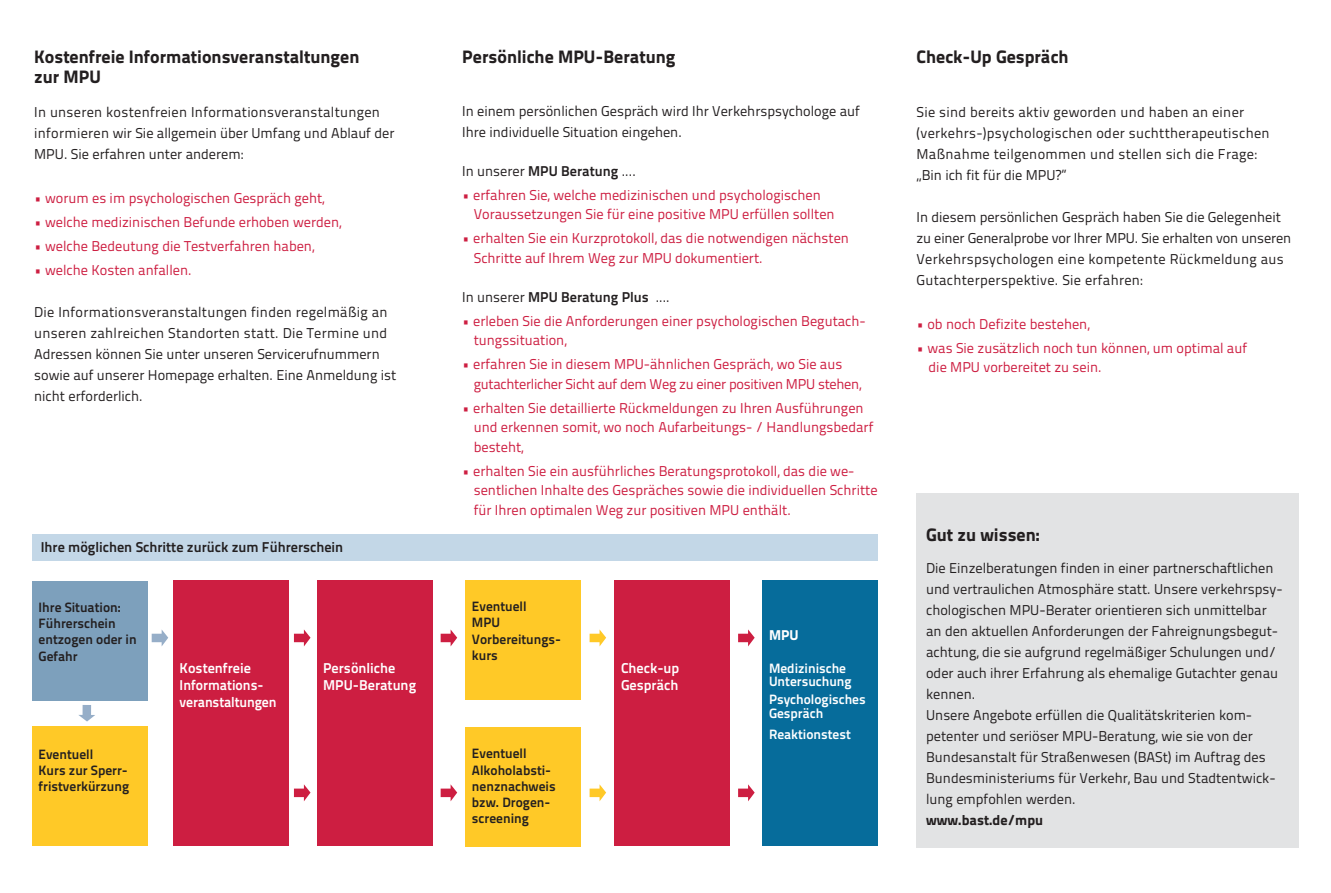
<style>
.page{position:relative;width:1331px;height:893px;background:#fff}
.page>*{position:absolute;margin:0;border:0;box-sizing:border-box;transform-origin:0 0}
.t1{font:800 18px/19.5px "Titillium Text 22 L";color:#231f20}
.t2{font:14.25px/21px "Titillium Text 22 L";color:#231f20}
.t3{font:14.25px/19.5px "Titillium Text 22 L";color:#cd1e41}
.t4{font:14.25px/21px "Titillium Text 22 L";letter-spacing:.02em;color:#231f20}
.t5{font:14.25px/19.5px "Titillium Text 22 L";letter-spacing:-.02em;color:#cd1e41}
.t6{font:700 14.25px/17.1px "Titillium Text 22 L";color:#fff}
.t7{font:700 14.25px "Titillium Text 22 L";color:#231f20}
.t8{font:800 14.25px "Titillium Text 22 L";color:#231f20}
.t9{font:800 14.25px "Titillium Text 22 L";color:#fff}
.t10{font:700 13.5px/16.2px "Titillium Text 22 L";color:#231f20}
.t11{font:700 13.5px/13.5px "Titillium Text 22 L";color:#fff}
.s1{font-weight:700}
.s2{font-weight:400}
</style>
<div class="page">
<div style="left:32px;top:534px;width:846px;height:27px;background:#c3d7e7"></div>
<div style="left:32px;top:581px;width:116px;height:120px;background:#7da0bc"></div>
<div style="left:173px;top:580px;width:116px;height:266px;background:#cd1e41"></div>
<div style="left:317px;top:580px;width:115px;height:266px;background:#cd1e41"></div>
<div style="left:615px;top:580px;width:115px;height:266px;background:#cd1e41"></div>
<div style="left:763px;top:580px;width:115px;height:266px;background:#066c9b"></div>
<div style="left:466px;top:580px;width:115px;height:119px;background:#ffc927"></div>
<div style="left:32px;top:727px;width:116px;height:119px;background:#ffc927"></div>
<div style="left:466px;top:727px;width:115px;height:119px;background:#ffc927"></div>
<div style="left:916px;top:493px;width:383px;height:355px;background:#e2e3e4"></div>
<svg style="left:152px;top:629px;width:16px;height:17px"></svg>
<svg style="left:294px;top:629px;width:17px;height:17px"></svg>
<svg style="left:441px;top:629px;width:16px;height:17px"></svg>
<svg style="left:590px;top:629px;width:16px;height:17px"></svg>
<svg style="left:738px;top:629px;width:17px;height:17px"></svg>
<svg style="left:294px;top:784px;width:17px;height:17px"></svg>
<svg style="left:441px;top:784px;width:16px;height:17px"></svg>
<svg style="left:590px;top:784px;width:16px;height:17px"></svg>
<svg style="left:738px;top:784px;width:17px;height:17px"></svg>
<svg style="left:78px;top:705px;width:17px;height:16px"></svg>
<p class="t1" style="left:34px;top:49px;width:327px">Kostenfreie Informationsveranstaltungen zur MPU</p>
<p class="t4" style="left:34px;top:104px;width:362px">In unseren kostenfreien Informationsveranstaltungen informieren wir Sie allgemein über Umfang und Ablauf der<br>MPU. Sie erfahren unter anderem:</p>
<p class="t3" style="left:34px;top:190px;width:292px">• worum es im psychologischen Gespräch geht,</p>
<p class="t3" style="left:34px;top:214px;width:309px">• welche medizinischen Befunde erhoben werden,</p>
<p class="t3" style="left:34px;top:238px;width:282px">• welche Bedeutung die Testverfahren haben,</p>
<p class="t3" style="left:34px;top:262px;width:159px">• welche Kosten anfallen.</p>
<p class="t2" style="left:34px;top:303px;width:364px">Die Informationsveranstaltungen finden regelmäßig an unseren zahlreichen Standorten statt. Die Termine und Adressen können Sie unter unseren Servicerufnummern sowie auf unserer Homepage erhalten. Eine Anmeldung ist nicht erforderlich.</p>
<p class="t7" style="left:41px;top:542px;width:304px">Ihre möglichen Schritte zurück zum Führerschein</p>
<p class="t1" style="left:462px;top:49px;width:215px">Persönliche MPU-Beratung</p>
<p class="t2" style="left:462px;top:102px;width:399px">In einem persönlichen Gespräch wird Ihr Verkehrspsychologe auf<br>Ihre individuelle Situation eingehen.</p>
<p class="t2" style="left:462px;top:162px;width:175px">In unserer <span class="s1">MPU Beratung</span> ....</p>
<p class="t3" style="left:474px;top:187px;width:362px;text-indent:-11px">• erfahren Sie, welche medizinischen und psychologischen<br>Voraussetzungen Sie für eine positive MPU erfüllen sollten</p>
<p class="t3" style="left:474px;top:230px;width:377px;text-indent:-11px">• erhalten Sie ein Kurzprotokoll, das die notwendigen nächsten<br>Schritte auf Ihrem Weg zur MPU dokumentiert.</p>
<p class="t7" style="left:462px;top:292px;width:209px"><span class="s2">In unserer</span> MPU Beratung Plus <span class="s2">....</span></p>
<p class="t3" style="left:474px;top:313px;width:394px;text-indent:-11px">• erleben Sie die Anforderungen einer psychologischen Begutach&shy;tungssituation,</p>
<p class="t5" style="left:474px;top:356px;width:389px;text-indent:-11px">• erfahren Sie in diesem MPU-ähnlichen Gespräch, wo Sie aus gutachterlicher Sicht auf dem Weg zu einer positiven MPU stehen,</p>
<p class="t3" style="left:474px;top:400px;width:401px;text-indent:-11px">• erhalten Sie detaillierte Rückmeldungen zu Ihren Ausführungen und erkennen somit, wo noch Aufarbeitungs- / Handlungsbedarf besteht,</p>
<p class="t3" style="left:474px;top:463px;width:405px;text-indent:-11px">• erhalten Sie ein ausführliches Beratungsprotokoll, das die we&shy;sentlichen Inhalte des Gespräches sowie die individuellen Schritte für Ihren optimalen Weg zur positiven MPU enthält.</p>
<p class="t10" style="left:39px;top:601px;width:100px">Ihre Situation:<br>Führerschein entzogen oder in<br>Gefahr</p>
<p class="t10" style="left:472px;top:600px;width:91px">Eventuell<br>MPU<br>Vorbereitungs&shy;kurs</p>
<p class="t6" style="left:180px;top:661px;width:98px">Kostenfreie<br>Informations&shy;veranstaltungen</p>
<p class="t6" style="left:323px;top:661px;width:95px">Persönliche<br>MPU-Beratung</p>
<p class="t6" style="left:621px;top:661px;width:60px">Check-up<br>Gespräch</p>
<p class="t10" style="left:39px;top:747px;width:92px">Eventuell<br>Kurs zur Sperr&shy;fristverkürzung</p>
<p class="t10" style="left:472px;top:747px;width:85px">Eventuell<br>Alkoholabsti&shy;nenznachweis bzw. Drogen&shy;screening</p>
<p class="t9" style="left:769px;top:629px;width:31px">MPU</p>
<p class="t11" style="left:769px;top:663px;width:84px">Medizinische<br>Untersuchung</p>
<p class="t11" style="left:769px;top:694px;width:98px">Psychologisches<br>Gespräch</p>
<p class="t11" style="left:769px;top:729px;width:83px">Reaktionstest</p>
<p class="t1" style="left:916px;top:49px;width:154px">Check-Up Gespräch</p>
<p class="t4" style="left:916px;top:104px;width:355px">Sie sind bereits aktiv geworden und haben an einer (verkehrs-)psychologischen oder suchttherapeutischen Maßnahme teilgenommen und stellen sich die Frage: „Bin ich fit für die MPU?”</p>
<p class="t2" style="left:916px;top:209px;width:376px">In diesem persönlichen Gespräch haben Sie die Gelegenheit zu einer Generalprobe vor Ihrer MPU. Sie erhalten von unseren Verkehrspsychologen eine kompetente Rückmeldung aus Gutachterperspektive. Sie erfahren:</p>
<p class="t3" style="left:916px;top:316px;width:175px">• ob noch Defizite bestehen,</p>
<p class="t3" style="left:928px;top:340px;width:320px;text-indent:-12px">• was Sie zusätzlich noch tun können, um optimal auf die MPU vorbereitet zu sein.</p>
<p class="t1" style="left:926px;top:527px;width:115px">Gut zu wissen:</p>
<p class="t2" style="left:926px;top:559px;width:358px">Die Einzelberatungen finden in einer partnerschaftlichen und vertraulichen Atmosphäre statt. Unsere verkehrspsy&shy;chologischen MPU-Berater orientieren sich unmittelbar an den aktuellen Anforderungen der Fahreignungsbegut&shy;achtung, die sie aufgrund regelmäßiger Schulungen und/ oder auch ihrer Erfahrung als ehemalige Gutachter genau kennen.<br>Unsere Angebote erfüllen die Qualitätskriterien kom&shy;petenter und seriöser MPU-Beratung, wie sie von der Bundesanstalt für Straßenwesen (BASt) im Auftrag des Bundesministeriums für Verkehr, Bau und Stadtentwick&shy;lung empfohlen werden.</p>
<p class="t8" style="left:926px;top:815px;width:118px">www.bast.de/mpu</p>
</div>
